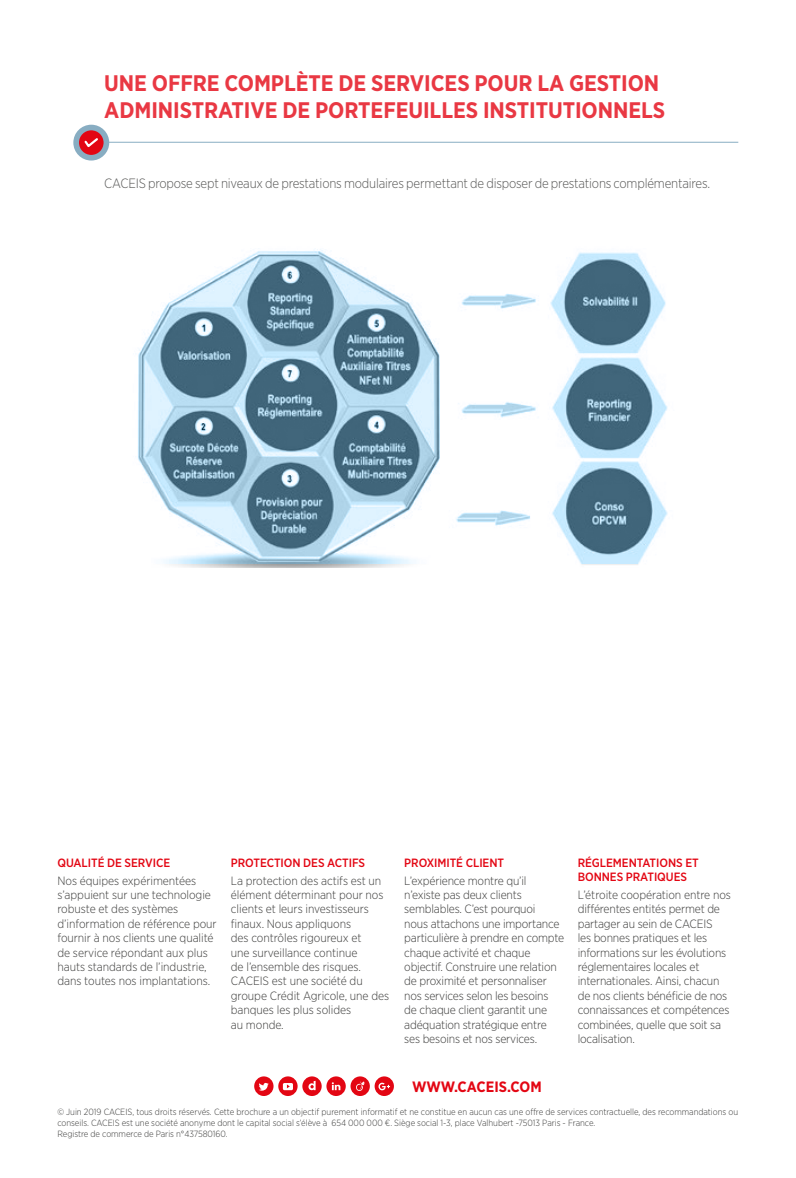
<style>
.page{position:relative;width:796px;height:1178px;background:#fff}
.page>*{position:absolute;margin:0;border:0;box-sizing:border-box;transform-origin:0 0}
.t1{font:700 22.5px/27px "Gotham Narrow";letter-spacing:-.005em;color:#e93843}
.t2{font:700 15px "Gotham Narrow";color:#e30613}
.t3{font:300 13.5px "Gotham Narrow";letter-spacing:-.015em;color:#575756}
.t4{font:300 12px/14.4px "Gotham Narrow";letter-spacing:-.015em;color:#3c3c3b}
.t5{font:500 12px/14.4px "Gotham Narrow";letter-spacing:-.005em;color:#e30613}
.t6{font:300 9px/10.8px "Gotham Narrow";letter-spacing:-.005em;color:#3c3c3b}
</style>
<div class="page">
<hr style="left:87px;top:142px;width:651px;height:1px;background:#88adc2">
<svg style="left:76px;top:128px;width:30px;height:30px"></svg>
<div style="left:73px;top:125px;width:36px;height:36px;border:6px solid #88adc2;border-radius:50%"></div>
<svg style="left:82px;top:136px;width:18px;height:13px"></svg>
<img style="left:138px;top:249px;width:530px;height:318px">
<svg style="left:326px;top:1076px;width:19px;height:20px"></svg>
<div style="left:350px;top:1076px;width:19px;height:20px;background:#e30613;border-radius:50%"></div>
<svg style="left:278px;top:1076px;width:19px;height:20px"></svg>
<svg style="left:302px;top:1076px;width:19px;height:20px"></svg>
<div style="left:374px;top:1076px;width:19px;height:20px;background:#e30613;border-radius:50%"></div>
<div style="left:254px;top:1076px;width:19px;height:20px;background:#e30613;border-radius:50%"></div>
<svg style="left:308px;top:1081px;width:7px;height:9px"></svg>
<svg style="left:378px;top:1082px;width:12px;height:8px"></svg>
<svg style="left:356px;top:1081px;width:8px;height:10px"></svg>
<svg style="left:331px;top:1082px;width:9px;height:8px"></svg>
<svg style="left:259px;top:1083px;width:9px;height:7px"></svg>
<svg style="left:283px;top:1083px;width:10px;height:7px"></svg>
<h1 class="t1" style="left:104px;top:70px;width:562px">UNE OFFRE COMPLÈTE DE SERVICES POUR LA GESTION<br>ADMINISTRATIVE DE PORTEFEUILLES INSTITUTIONNELS</h1>
<p class="t3" style="left:104px;top:175px;width:607px">CACEIS propose sept niveaux de prestations modulaires permettant de disposer de prestations complémentaires.</p>
<p class="t5" style="left:57px;top:855px;width:114px">QUALITÉ DE SERVICE</p>
<p class="t4" style="left:57px;top:873px;width:161px">Nos équipes expérimentées s’appuient sur une technologie robuste et des systèmes d’information de référence pour fournir à nos clients une qualité de service répondant aux plus hauts standards de l’industrie, dans toutes nos implantations.</p>
<p class="t5" style="left:231px;top:855px;width:136px">PROTECTION DES ACTIFS</p>
<p class="t4" style="left:231px;top:873px;width:160px">La protection des actifs est un élément déterminant pour nos clients et leurs investisseurs finaux. Nous appliquons<br>des contrôles rigoureux et<br>une surveillance continue<br>de l’ensemble des risques.<br>CACEIS est une société du groupe Crédit Agricole, une des banques les plus solides<br>au monde.</p>
<p class="t5" style="left:404px;top:855px;width:101px">PROXIMITÉ CLIENT</p>
<p class="t4" style="left:404px;top:873px;width:161px">L’expérience montre qu’il n’existe pas deux clients semblables. C’est pourquoi<br>nous attachons une importance particulière à prendre en compte chaque activité et chaque objectif. Construire une relation de proximité et personnaliser nos services selon les besoins<br>de chaque client garantit une adéquation stratégique entre ses besoins et nos services.</p>
<p class="t5" style="left:577px;top:855px;width:122px">RÉGLEMENTATIONS ET<br>BONNES PRATIQUES</p>
<p class="t4" style="left:577px;top:887px;width:154px">L’étroite coopération entre nos différentes entités permet de partager au sein de CACEIS<br>les bonnes pratiques et les informations sur les évolutions réglementaires locales et internationales. Ainsi, chacun de nos clients bénéficie de nos connaissances et compétences combinées, quelle que soit sa localisation.</p>
<p class="t2" style="left:412px;top:1077px;width:131px">WWW.CACEIS.COM</p>
<p class="t6" style="left:57px;top:1106px;width:681px">© Juin 2019 CACEIS, tous droits réservés. Cette brochure a un objectif purement informatif et ne constitue en aucun cas une offre de services contractuelle, des recommandations ou conseils. CACEIS est une société anonyme dont le capital social s’élève à 654 000 000 €. Siège social 1-3, place Valhubert -75013 Paris - France.<br>Registre de commerce de Paris n°437580160.</p>
</div>
